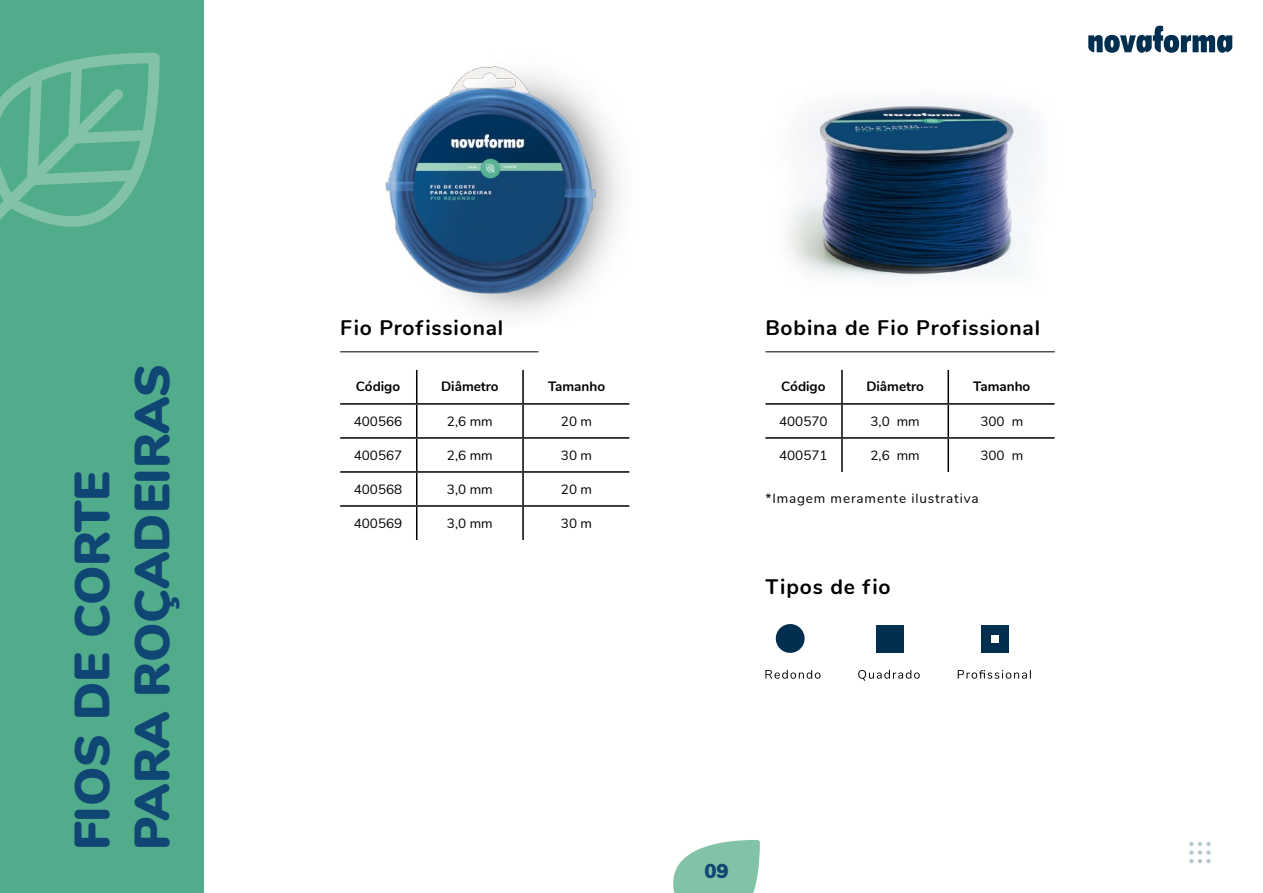
<style>
.page{position:relative;width:1263px;height:893px;background:#fff}
.page>*{position:absolute;margin:0;border:0;box-sizing:border-box;transform-origin:0 0}
.t1{font:900 49.5px/60px "Nunito";color:#0f4673}
.t2{font:700 21px "Nunito";letter-spacing:.04em;color:#000}
.t3{font:900 20.25px "Nunito";color:#0f4673}
.t4{font:13.5px "Nunito";color:#000}
.t5{font:700 13.5px "Nunito";color:#000}
.t6{font:13.5px "Nunito";letter-spacing:.065em;color:#000}
</style>
<div class="page">
<svg style="left:1088px;top:26px;width:144px;height:27px"></svg>
<div style="left:0;top:0;width:204px;height:893px;background:#51ac8c"></div>
<svg style="left:0;top:53px;width:160px;height:174px"></svg>
<img style="left:786px;top:100px;width:246px;height:180px">
<img style="left:385px;top:66px;width:235px;height:250px">
<hr style="left:340px;top:351px;width:198px;height:1px;background:#000">
<hr style="left:416px;top:370px;width:1px;height:33px;background:#000">
<hr style="left:522px;top:370px;width:2px;height:33px;background:#000">
<hr style="left:340px;top:403px;width:77px;height:2px;background:#000">
<hr style="left:417px;top:403px;width:106px;height:2px;background:#000">
<hr style="left:416px;top:405px;width:1px;height:32px;background:#000">
<hr style="left:523px;top:403px;width:106px;height:2px;background:#000">
<hr style="left:522px;top:405px;width:2px;height:32px;background:#000">
<hr style="left:340px;top:437px;width:77px;height:2px;background:#000">
<hr style="left:417px;top:437px;width:106px;height:2px;background:#000">
<hr style="left:416px;top:439px;width:1px;height:32px;background:#000">
<hr style="left:523px;top:437px;width:106px;height:2px;background:#000">
<hr style="left:522px;top:439px;width:2px;height:32px;background:#000">
<hr style="left:340px;top:471px;width:77px;height:2px;background:#000">
<hr style="left:417px;top:471px;width:106px;height:2px;background:#000">
<hr style="left:416px;top:473px;width:1px;height:32px;background:#000">
<hr style="left:523px;top:471px;width:106px;height:2px;background:#000">
<hr style="left:522px;top:473px;width:2px;height:32px;background:#000">
<hr style="left:340px;top:505px;width:77px;height:2px;background:#000">
<hr style="left:417px;top:505px;width:106px;height:2px;background:#000">
<hr style="left:416px;top:507px;width:1px;height:33px;background:#000">
<hr style="left:523px;top:505px;width:106px;height:2px;background:#000">
<hr style="left:522px;top:507px;width:2px;height:33px;background:#000">
<hr style="left:765px;top:351px;width:290px;height:1px;background:#000">
<hr style="left:841px;top:370px;width:2px;height:33px;background:#000">
<hr style="left:947px;top:370px;width:2px;height:33px;background:#000">
<hr style="left:765px;top:403px;width:77px;height:2px;background:#000">
<hr style="left:842px;top:403px;width:106px;height:2px;background:#000">
<hr style="left:841px;top:405px;width:2px;height:32px;background:#000">
<hr style="left:948px;top:403px;width:106px;height:2px;background:#000">
<hr style="left:947px;top:405px;width:2px;height:32px;background:#000">
<hr style="left:765px;top:437px;width:77px;height:2px;background:#000">
<hr style="left:842px;top:437px;width:106px;height:2px;background:#000">
<hr style="left:841px;top:439px;width:2px;height:33px;background:#000">
<hr style="left:948px;top:437px;width:106px;height:2px;background:#000">
<hr style="left:947px;top:439px;width:2px;height:33px;background:#000">
<svg style="left:765px;top:670px;width:55px;height:9px"></svg>
<div style="left:776px;top:624px;width:29px;height:29px;background:#002e4f;border-radius:50%"></div>
<svg style="left:858px;top:670px;width:62px;height:11px"></svg>
<div style="left:876px;top:626px;width:27px;height:27px;background:#002e4f"></div>
<svg style="left:958px;top:670px;width:73px;height:9px"></svg>
<div style="left:981px;top:626px;width:27px;height:27px;background:#002e4f"></div>
<div style="left:991px;top:635px;width:8px;height:8px;background:#fff"></div>
<svg style="left:1189px;top:842px;width:21px;height:21px"></svg>
<svg style="left:673px;top:840px;width:87px;height:53px"></svg>
<h1 class="t1" style="left:59px;top:850px;width:488px;rotate:-90deg">FIOS DE CORTE<br>PARA ROÇADEIRAS</h1>
<h2 class="t2" style="left:340px;top:312px;width:165px">Fio Profissional</h2>
<p class="t5" style="left:356px;top:377px;width:46px">Código</p>
<p class="t5" style="left:441px;top:377px;width:59px">Diâmetro</p>
<p class="t5" style="left:548px;top:377px;width:59px">Tamanho</p>
<p class="t4" style="left:354px;top:411px;width:50px">400566</p>
<p class="t4" style="left:447px;top:411px;width:47px">2,6 mm</p>
<p class="t4" style="left:561px;top:411px;width:33px">20 m</p>
<p class="t4" style="left:354px;top:445px;width:50px">400567</p>
<p class="t4" style="left:447px;top:445px;width:47px">2,6 mm</p>
<p class="t4" style="left:561px;top:445px;width:33px">30 m</p>
<p class="t4" style="left:354px;top:479px;width:50px">400568</p>
<p class="t4" style="left:447px;top:479px;width:47px">3,0 mm</p>
<p class="t4" style="left:561px;top:479px;width:33px">20 m</p>
<p class="t4" style="left:354px;top:514px;width:50px">400569</p>
<p class="t4" style="left:447px;top:514px;width:47px">3,0 mm</p>
<p class="t4" style="left:561px;top:514px;width:33px">30 m</p>
<h2 class="t2" style="left:765px;top:312px;width:276px">Bobina de Fio Profissional</h2>
<p class="t5" style="left:781px;top:377px;width:46px">Código</p>
<p class="t5" style="left:866px;top:377px;width:59px">Diâmetro</p>
<p class="t5" style="left:973px;top:377px;width:59px">Tamanho</p>
<p class="t4" style="left:779px;top:411px;width:50px">400570</p>
<p class="t4" style="left:870px;top:411px;width:51px">3,0 mm</p>
<p class="t4" style="left:980px;top:411px;width:44px">300 m</p>
<p class="t4" style="left:779px;top:445px;width:50px">400571</p>
<p class="t4" style="left:870px;top:445px;width:51px">2,6 mm</p>
<p class="t4" style="left:980px;top:445px;width:44px">300 m</p>
<p class="t6" style="left:765px;top:489px;width:215px">*Imagem meramente ilustrativa</p>
<h2 class="t2" style="left:765px;top:571px;width:127px">Tipos de fio</h2>
<h3 class="t3" style="left:704px;top:856px;width:26px">09</h3>
</div>
